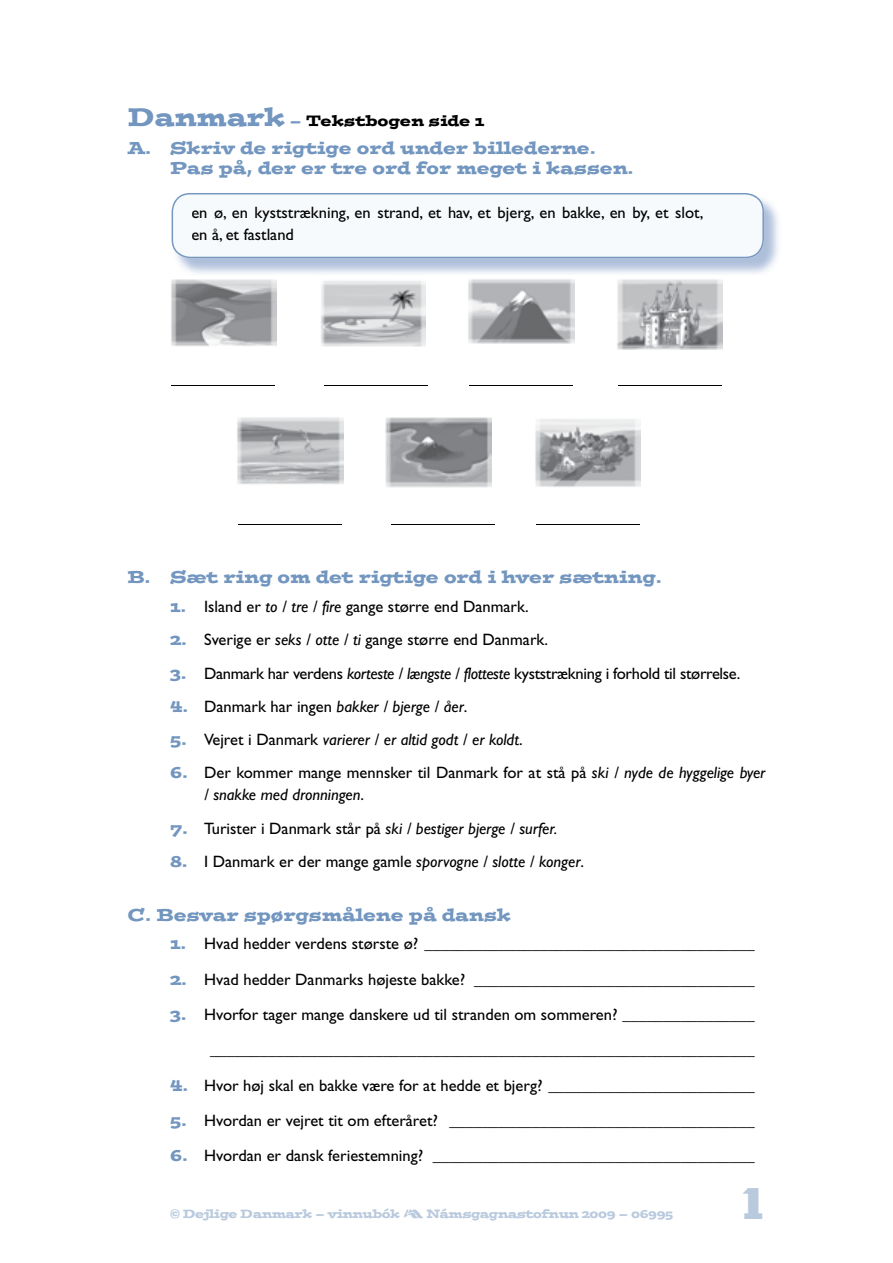
<style>
.page{position:relative;width:893px;height:1263px;background:#fff}
.page>*{position:absolute;margin:0;border:0;box-sizing:border-box;transform-origin:0 0}
.t1{font:700 49.5px "Dogma";color:#b9cade}
.t2{font:17.25px/19.5px "Postino";color:#7296bf}
.t3{font:16.5px/22.5px "Gill Sans";color:#000}
.t4{font:italic 16.5px "Gill Sans";color:#000}
.t5{font:16.5px "Gill Sans";letter-spacing:-.02em;color:#000}
.t6{font:15px "Postino";color:#000}
.t7{font:12px "Postino";letter-spacing:-.03em;color:#b9cade}
.s1{font-size:25.5px;color:#7296bf}
.s2{color:#7296bf}
.s3{font-family:"Postino";color:#7296bf}
.s4{font-style:italic}
.s5{font-family:"Postino";font-style:normal;color:#7296bf}
.s6{font-style:normal}
</style>
<div class="page">
<img style="left:403px;top:1209px;width:20px;height:9px">
<svg style="left:172px;top:193px;width:592px;height:65px"></svg>
<img style="left:237px;top:417px;width:106px;height:67px">
<img style="left:386px;top:417px;width:106px;height:70px">
<img style="left:535px;top:419px;width:106px;height:68px">
<hr style="left:238px;top:525px;width:104px;height:1px;background:#000">
<hr style="left:391px;top:525px;width:104px;height:1px;background:#000">
<hr style="left:536px;top:525px;width:104px;height:1px;background:#000">
<img style="left:171px;top:279px;width:105px;height:67px">
<img style="left:321px;top:281px;width:104px;height:66px">
<img style="left:468px;top:279px;width:106px;height:65px">
<img style="left:617px;top:279px;width:106px;height:70px">
<hr style="left:171px;top:385px;width:104px;height:1px;background:#000">
<hr style="left:324px;top:385px;width:104px;height:1px;background:#000">
<hr style="left:469px;top:385px;width:104px;height:1px;background:#000">
<hr style="left:618px;top:385px;width:104px;height:1px;background:#000">
<p class="t6" style="left:128px;top:111px;width:358px"><span class="s1">Danmark</span> <span class="s2">–</span> Tekstbogen side 1</p>
<p class="t2" style="left:170px;top:138px;width:465px;text-indent:-43px">A. Skriv de rigtige ord under billederne.<br>Pas på, der er tre ord for meget i kassen.</p>
<p class="t3" style="left:191px;top:201px;width:513px">en ø, en kyststrækning, en strand, et hav, et bjerg, en bakke, en by, et slot, en å, et fastland</p>
<p class="t2" style="left:128px;top:567px;width:536px">B. Sæt ring om det rigtige ord i hver sætning.</p>
<p class="t3" style="left:170px;top:596px;width:360px"><span class="s3">1.</span> Island er <span class="s4">to / tre / fire</span> gange større end Danmark.</p>
<p class="t3" style="left:170px;top:629px;width:379px"><span class="s3">2.</span> Sverige er <span class="s4">seks / otte / ti</span> gange større end Danmark.</p>
<p class="t5" style="left:170px;top:663px;width:572px"><span class="s3">3.</span> Danmark har verdens <span class="s4">korteste / længste / flotteste</span> kyststrækning i forhold til størrelse.</p>
<p class="t4" style="left:170px;top:697px;width:299px"><span class="s5">4.</span> <span class="s6">Danmark har ingen</span> bakker / bjerge / åer<span class="s6">.</span></p>
<p class="t4" style="left:170px;top:730px;width:354px"><span class="s5">5.</span> <span class="s6">Vejret i Danmark</span> varierer / er altid godt / er koldt<span class="s6">.</span></p>
<p class="t3" style="left:204px;top:761px;width:563px;text-indent:-34px"><span class="s3">6.</span> Der kommer mange mennsker til Danmark for at stå på <span class="s4">ski / nyde de hyggelige byer / snakke med dronningen</span>.</p>
<p class="t4" style="left:170px;top:819px;width:389px"><span class="s5">7.</span> <span class="s6">Turister i Danmark står på</span> ski / bestiger bjerge / surfer.</p>
<p class="t3" style="left:170px;top:850px;width:415px"><span class="s3">8.</span> I Danmark er der mange gamle <span class="s4">sporvogne / slotte / konger</span>.</p>
<p class="t2" style="left:128px;top:904px;width:385px">C. Besvar spørgsmålene på dansk</p>
<p class="t3" style="left:170px;top:933px;width:586px"><span class="s3">1.</span> Hvad hedder verdens største ø? ________________________________________</p>
<p class="t3" style="left:170px;top:968px;width:586px"><span class="s3">2.</span> Hvad hedder Danmarks højeste bakke? __________________________________</p>
<p class="t3" style="left:170px;top:997px;width:586px;line-height:35.2px;text-align:right"><span class="s3">3.</span> Hvorfor tager mange danskere ud til stranden om sommeren? ________________ __________________________________________________________________</p>
<p class="t3" style="left:170px;top:1074px;width:586px"><span class="s3">4.</span> Hvor høj skal en bakke være for at hedde et bjerg? _________________________</p>
<p class="t3" style="left:170px;top:1109px;width:586px"><span class="s3">5.</span> Hvordan er vejret tit om efteråret? _____________________________________</p>
<p class="t3" style="left:170px;top:1144px;width:586px"><span class="s3">6.</span> Hvordan er dansk feriestemning? _______________________________________</p>
<p class="t7" style="left:170px;top:1205px;width:231px">© Dejlige Danmark – vinnubók</p>
<p class="t7" style="left:426px;top:1205px;width:248px">Námsgagnastofnun 2009 – 06995</p>
<h1 class="t1" style="left:741px;top:1168px;width:26px">1</h1>
</div>
